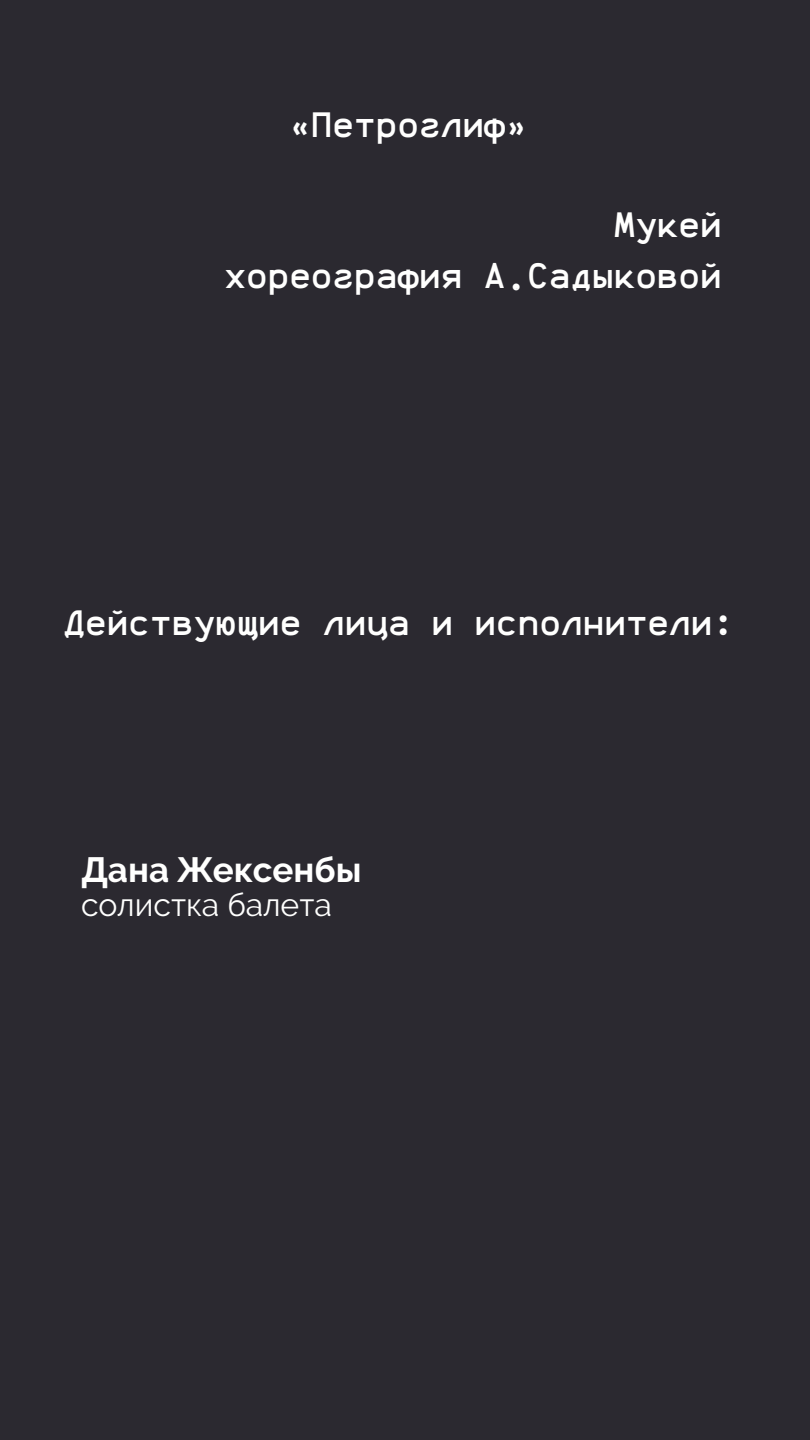
<style>
.page{position:relative;width:810px;height:1440px;background:#2b2930}
.page>*{position:absolute;margin:0;border:0;box-sizing:border-box;transform-origin:0 0}
.t1{font:36px/50.2px "Anka Coder b";color:#fffffe;text-align:right}
.t2{font:700 35px "Raleway";color:#fffffe}
.t3{font:32px "Raleway";color:#fffffe}
</style>
<div class="page">
<p class="t1" style="left:289px;top:101px;width:239px">«Петроглиф»</p>
<p class="t1" style="left:224px;top:202px;width:499px">Мукей<br>хореография А.Садыковой</p>
<p class="t1" style="left:64px;top:600px;width:672px">Действующие лица и исполнители:</p>
<p class="t2" style="left:81px;top:849px;width:282px">Дана Жексенбы</p>
<p class="t3" style="left:81px;top:886px;width:253px">солистка балета</p>
</div>
